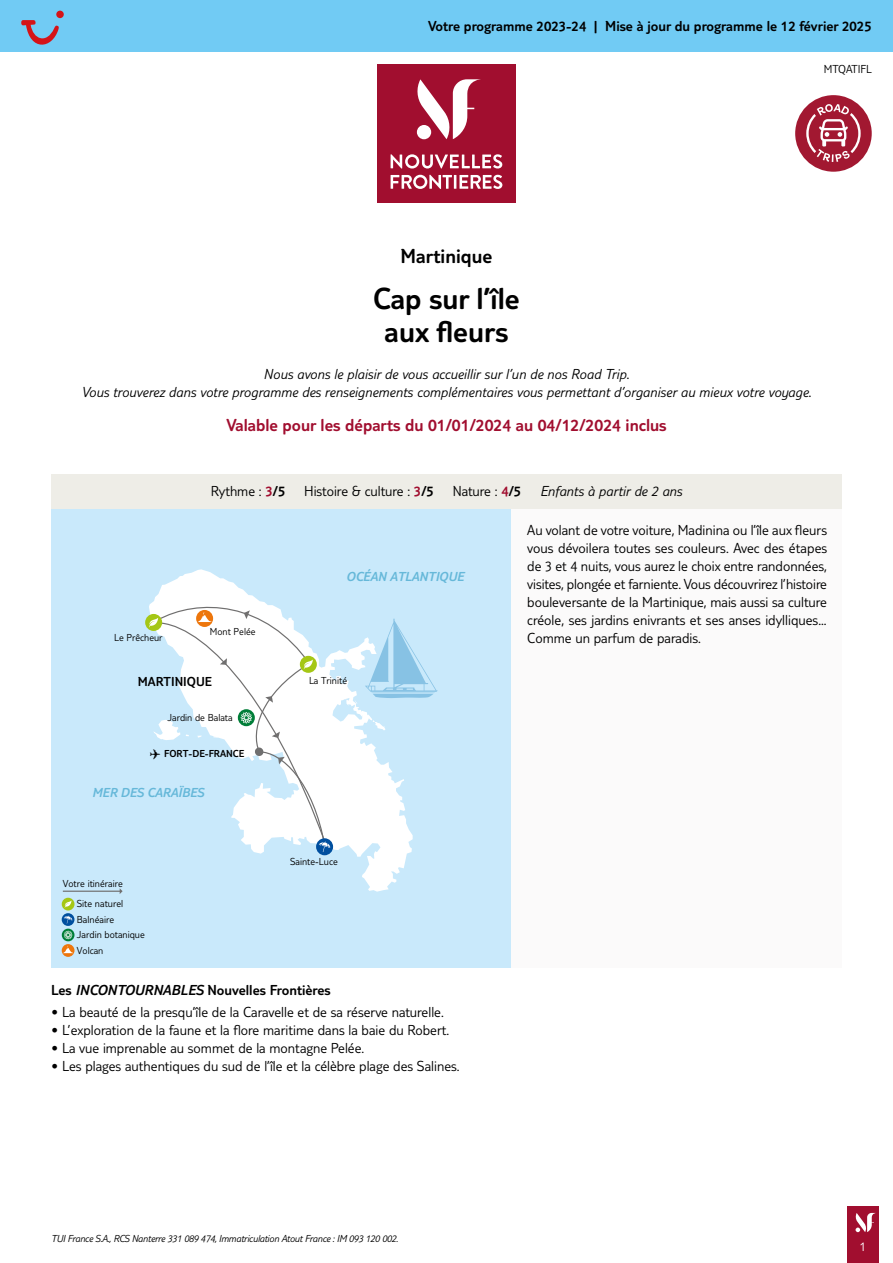
<style>
.page{position:relative;width:893px;height:1263px;background:#fff}
.page>*{position:absolute;margin:0;border:0;box-sizing:border-box;transform-origin:0 0}
.t1{font:300 31.5px/33px "TUI Type";color:#000;text-align:center}
.t2{font:300 21px "TUI Type";color:#000}
.t3{font:300 18px "TUI Type";color:#a10e2f}
.t4{font:300 15px/18px "TUI Type";color:#000;text-align:justify}
.t5{font:italic 300 15px/18px "TUI Type";color:#000;text-align:center}
.t6{font:300 15px "TUI Type";color:#000}
.t7{font:italic 300 13.5px "TUI Type";color:#66b8d9}
.t8{font:300 13.5px "TUI Type";color:#000}
.t9{font:300 13.5px "TUI Type";color:#fff}
.t10{font:300 12px "TUI Type";color:#000}
.t11{font:300 10.5px/15.5px "TUI Type";color:#000}
.t12{font:italic 300 10.5px "TUI Type";letter-spacing:-.02em;color:#000}
.t13{font:300 10.5px "TUI Type";color:#000}
.s1{color:#a10e2f}
.s2{font-style:inherit}
.s3{font-style:normal}
.s4{font-style:normal;color:#a10e2f}
.s5{font-style:italic}
</style>
<div class="page">
<div style="left:847px;top:1206px;width:32px;height:57px;background:#a10e2f"></div>
<svg style="left:855px;top:1213px;width:21px;height:19px"></svg>
<div style="left:51px;top:508px;width:791px;height:459px;background:#fbfafa"></div>
<div style="left:0;top:0;width:893px;height:51px;background:#71cbf4"></div>
<div style="left:377px;top:65px;width:139px;height:138px;background:#a10e2f"></div>
<svg style="left:391px;top:154px;width:111px;height:15px"></svg>
<svg style="left:391px;top:175px;width:111px;height:14px"></svg>
<svg style="left:416px;top:79px;width:65px;height:60px"></svg>
<div style="left:51px;top:508px;width:459px;height:459px;background:#c9e9fb"></div>
<svg style="left:155px;top:569px;width:256px;height:323px"></svg>
<div style="left:316px;top:838px;width:17px;height:17px;background:#004f9f;border-radius:50%"></div>
<div style="left:145px;top:614px;width:17px;height:17px;background:#a5c715;border-radius:50%"></div>
<svg style="left:149px;top:598px;width:289px;height:254px"></svg>
<div style="left:62px;top:898px;width:12px;height:12px;background:#a5c715;border-radius:50%"></div>
<svg style="left:65px;top:900px;width:7px;height:8px"></svg>
<svg style="left:62px;top:944px;width:12px;height:13px"></svg>
<svg style="left:63px;top:945px;width:10px;height:8px"></svg>
<hr style="left:63px;top:891px;width:57px;height:1px;background:#706f6f">
<div style="left:62px;top:929px;width:12px;height:12px;background:#007e38;border-radius:50%"></div>
<svg style="left:64px;top:930px;width:9px;height:9px"></svg>
<svg style="left:62px;top:913px;width:12px;height:13px"></svg>
<svg style="left:64px;top:915px;width:8px;height:8px"></svg>
<div style="left:51px;top:474px;width:791px;height:34px;background:#eeede7"></div>
<svg style="left:21px;top:20px;width:38px;height:25px"></svg>
<div style="left:56px;top:11px;width:8px;height:7px;background:#d51317;border-radius:50%"></div>
<div style="left:795px;top:95px;width:77px;height:77px;background:#a21831;border-radius:50%"></div>
<svg style="left:806px;top:104px;width:55px;height:58px"></svg>
<p class="t6" style="left:428px;top:18px;width:445px">Votre programme 2023-24 | Mise à jour du programme le 12 février 2025</p>
<p class="t10" style="left:824px;top:62px;width:49px">MTQATIFL</p>
<h2 class="t2" style="left:401px;top:244px;width:93px">Martinique</h2>
<h1 class="t1" style="left:373px;top:281px;width:148px">Cap sur l’île aux fleurs</h1>
<p class="t5" style="left:82px;top:364px;width:731px">Nous avons le plaisir de vous accueillir sur l’un de nos Road Trip.<br>Vous trouverez dans votre programme des renseignements complémentaires vous permettant d’organiser au mieux votre voyage.</p>
<p class="t3" style="left:226px;top:415px;width:442px">Valable pour les départs du 01/01/2024 au 04/12/2024 inclus</p>
<p class="t11" style="left:114px;top:629px;width:50px">Le Prêcheur</p>
<p class="t4" style="left:211px;top:482px;width:76px">Rythme : <span class="s1">3</span><span class="s2">/5</span></p>
<p class="t4" style="left:304px;top:482px;width:131px">Histoire &amp; culture : <span class="s1">3</span><span class="s2">/5</span></p>
<p class="t5" style="left:453px;top:482px;width:231px"><span class="s3">Nature :</span> <span class="s4">4</span><span class="s3">/5</span> Enfants à partir de 2 ans</p>
<p class="t11" style="left:210px;top:623px;width:47px">Mont Pelée</p>
<p class="t7" style="left:346px;top:569px;width:119px">OCÉAN ATLANTIQUE</p>
<p class="t4" style="left:527px;top:521px;width:301px">Au volant de votre voiture, Madinina ou l’île aux fleurs vous dévoilera toutes ses couleurs. Avec des étapes de 3 et 4 nuits, vous aurez le choix entre randonnées, visites, plongée et farniente. Vous découvrirez l’histoire bouleversante de la Martinique, mais aussi sa culture créole, ses jardins enivrants et ses anses idylliques...<br>Comme un parfum de paradis.</p>
<p class="t8" style="left:138px;top:674px;width:76px">MARTINIQUE</p>
<p class="t11" style="left:167px;top:709px;width:67px">Jardin de Balata</p>
<p class="t13" style="left:150px;top:747px;width:96px">✈ FORT-DE-FRANCE</p>
<p class="t7" style="left:92px;top:785px;width:114px">MER DES CARAÏBES</p>
<p class="t11" style="left:63px;top:875px;width:62px">Votre itinéraire</p>
<p class="t11" style="left:77px;top:896px;width:48px">Site naturel</p>
<p class="t11" style="left:77px;top:942px;width:28px">Volcan</p>
<p class="t11" style="left:77px;top:911px;width:70px">Balnéaire<br>Jardin botanique</p>
<p class="t11" style="left:309px;top:673px;width:40px">La Trinité</p>
<p class="t11" style="left:290px;top:853px;width:49px">Sainte-Luce</p>
<p class="t6" style="left:51px;top:981px;width:281px">Les <span class="s5">INCONTOURNABLES</span> Nouvelles Frontières</p>
<p class="t4" style="left:51px;top:1002px;width:394px">• La beauté de la presqu’île de la Caravelle et de sa réserve naturelle.</p>
<p class="t4" style="left:51px;top:1020px;width:400px">• L’exploration de la faune et la flore maritime dans la baie du Robert.</p>
<p class="t4" style="left:51px;top:1038px;width:315px">• La vue imprenable au sommet de la montagne Pelée.</p>
<p class="t4" style="left:51px;top:1056px;width:410px">• Les plages authentiques du sud de l’île et la célèbre plage des Salines.</p>
<p class="t12" style="left:51px;top:1232px;width:349px">TUI France S.A., RCS Nanterre 331 089 474, Immatriculation Atout France : IM 093 120 002.</p>
<p class="t9" style="left:860px;top:1239px;width:8px">1</p>
</div>
